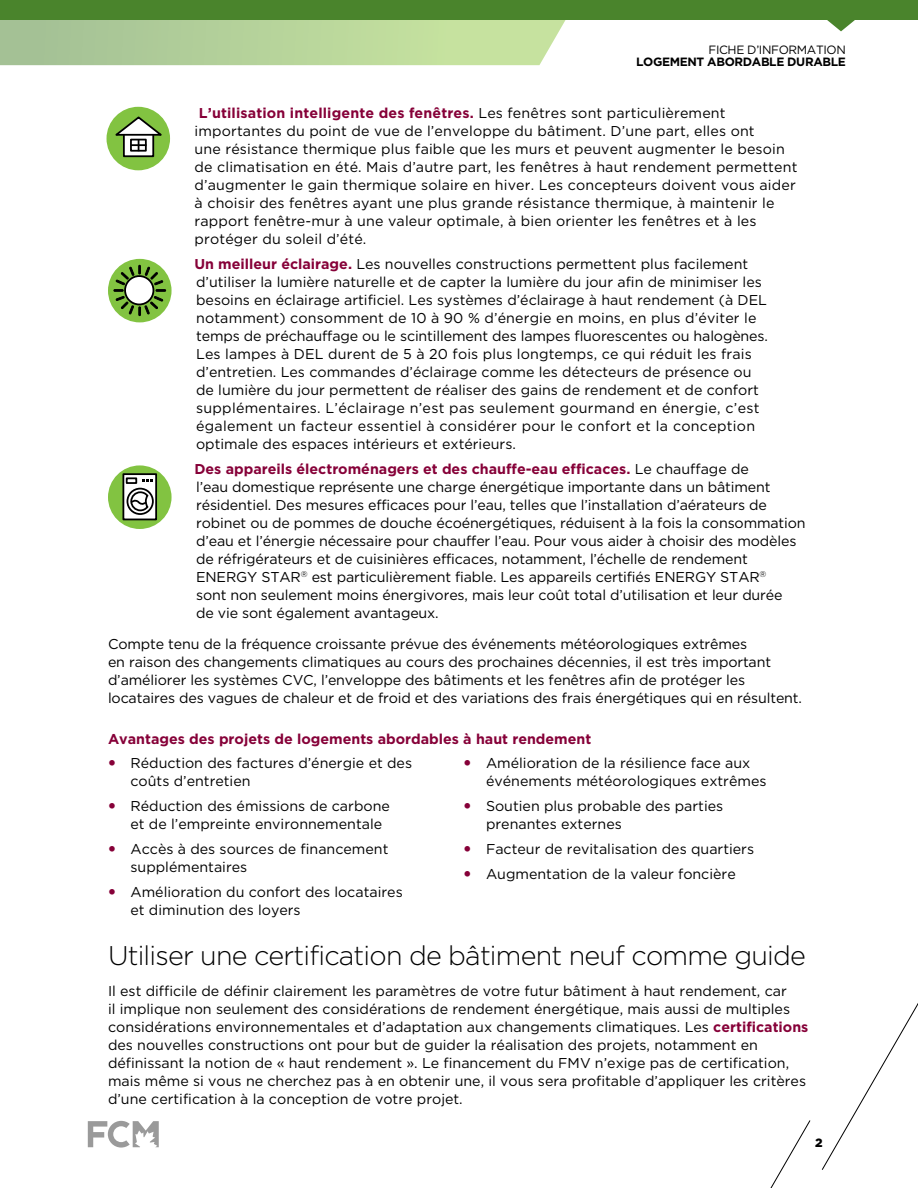
<style>
.page{position:relative;width:918px;height:1188px;background:#fff}
.page>*{position:absolute;margin:0;border:0;box-sizing:border-box;transform-origin:0 0}
.H2_-_new{font:300 27px "Gotham HTF";letter-spacing:-.03em;color:#000}
.Body_indent_w-icon{font:14.25px/18px "Gotham HTF";color:#000}
.Body{font:14.25px/18px "Gotham HTF";color:#000}
.body-bold_space-b4{font:700 14.25px "Gotham HTF";color:#860038}
.t1{font:700 12px "Gotham HTF";letter-spacing:-.03em;color:#000}
.t2{font:12px "Gotham HTF";letter-spacing:-.03em;color:#000}
.t3{font:900 12px "Gotham HTF";color:#000}
.s1{font-weight:700;color:#860038}
</style>
<div class="page">
<svg style="left:770px;top:1120px;width:41px;height:68px"></svg>
<svg style="left:821px;top:1003px;width:97px;height:167px"></svg>
<svg style="left:88px;top:1121px;width:71px;height:27px"></svg>
<svg style="left:0;top:19px;width:594px;height:46px;background:#b8d49e"></svg>
<div style="left:0;top:0;width:918px;height:19px;background:#4a842c"></div>
<svg style="left:814px;top:19px;width:54px;height:12px"></svg>
<div style="left:107px;top:107px;width:63px;height:63px;background:#82c341;border-radius:50%"></div>
<svg style="left:124px;top:132px;width:29px;height:24px"></svg>
<div style="left:123px;top:131px;width:31px;height:26px;border:2px solid #000"></div>
<svg style="left:111px;top:115px;width:55px;height:36px"></svg>
<div style="left:108px;top:259px;width:64px;height:63px;background:#82c341;border-radius:50%"></div>
<svg style="left:114px;top:265px;width:52px;height:51px"></svg>
<div style="left:108px;top:465px;width:64px;height:64px;background:#82c341;border-radius:50%"></div>
<div style="left:123px;top:474px;width:33px;height:45px;background:#fff"></div>
<div style="left:122px;top:473px;width:35px;height:47px;border:2px solid #000"></div>
<div style="left:126px;top:477px;width:11px;height:7px;border:2px solid #000"></div>
<div style="left:127px;top:488px;width:27px;height:27px;border:2px solid #000;border-radius:50%"></div>
<svg style="left:142px;top:479px;width:11px;height:3px"></svg>
<svg style="left:129px;top:490px;width:21px;height:22px"></svg>
<p class="t2" style="left:708px;top:43px;width:139px">FICHE D’INFORMATION</p>
<p class="t1" style="left:636px;top:55px;width:211px">LOGEMENT ABORDABLE DURABLE</p>
<p class="Body_indent_w-icon" style="left:195px;top:104px;width:604px;text-indent:4px"><span class="s1">L’utilisation intelligente des fenêtres.</span> Les fenêtres sont particulièrement importantes du point de vue de l’enveloppe du bâtiment. D’une part, elles ont<br>une résistance thermique plus faible que les murs et peuvent augmenter le besoin de climatisation en été. Mais d’autre part, les fenêtres à haut rendement permettent d’augmenter le gain thermique solaire en hiver. Les concepteurs doivent vous aider à choisir des fenêtres ayant une plus grande résistance thermique, à maintenir le rapport fenêtre-mur à une valeur optimale, à bien orienter les fenêtres et à les protéger du soleil d’été.</p>
<p class="Body_indent_w-icon" style="left:194px;top:255px;width:575px"><span class="s1">Un meilleur éclairage.</span> Les nouvelles constructions permettent plus facilement d’utiliser la lumière naturelle et de capter la lumière du jour afin de minimiser les besoins en éclairage artificiel. Les systèmes d’éclairage à haut rendement (à DEL notamment) consomment de 10 à 90 % d’énergie en moins, en plus d’éviter le temps de préchauffage ou le scintillement des lampes fluorescentes ou halogènes.<br>Les lampes à DEL durent de 5 à 20 fois plus longtemps, ce qui réduit les frais d’entretien. Les commandes d’éclairage comme les détecteurs de présence ou de lumière du jour permettent de réaliser des gains de rendement et de confort supplémentaires. L’éclairage n’est pas seulement gourmand en énergie, c’est également un facteur essentiel à considérer pour le confort et la conception optimale des espaces intérieurs et extérieurs.</p>
<p class="Body_indent_w-icon" style="left:194px;top:460px;width:613px"><span class="s1">Des appareils électroménagers et des chauffe-eau efficaces.</span> Le chauffage de<br>l’eau domestique représente une charge énergétique importante dans un bâtiment résidentiel. Des mesures efficaces pour l’eau, telles que l’installation d’aérateurs de robinet ou de pommes de douche écoénergétiques, réduisent à la fois la consommation d’eau et l’énergie nécessaire pour chauffer l’eau. Pour vous aider à choisir des modèles de réfrigérateurs et de cuisinières efficaces, notamment, l’échelle de rendement ENERGY STAR<sup>®</sup> est particulièrement fiable. Les appareils certifiés ENERGY STAR<sup>®<br></sup>sont non seulement moins énergivores, mais leur coût total d’utilisation et leur durée<br>de vie sont également avantageux.</p>
<p class="Body" style="left:108px;top:635px;width:696px">Compte tenu de la fréquence croissante prévue des événements météorologiques extrêmes<br>en raison des changements climatiques au cours des prochaines décennies, il est très important d’améliorer les systèmes CVC, l’enveloppe des bâtiments et les fenêtres afin de protéger les locataires des vagues de chaleur et de froid et des variations des frais énergétiques qui en résultent.</p>
<p class="body-bold_space-b4" style="left:108px;top:730px;width:485px">Avantages des projets de logements abordables à haut rendement</p>
<p class="Body_indent_w-icon" style="left:131px;top:754px;width:283px">Réduction des factures d’énergie et des coûts d’entretien</p>
<p class="Body_indent_w-icon" style="left:131px;top:797px;width:261px">Réduction des émissions de carbone et de l’empreinte environnementale</p>
<p class="Body_indent_w-icon" style="left:131px;top:840px;width:259px">Accès à des sources de financement supplémentaires</p>
<p class="Body_indent_w-icon" style="left:131px;top:882px;width:274px">Amélioration du confort des locataires et diminution des loyers</p>
<p class="Body_indent_w-icon" style="left:486px;top:754px;width:282px">Amélioration de la résilience face aux événements météorologiques extrêmes</p>
<p class="Body_indent_w-icon" style="left:486px;top:797px;width:239px">Soutien plus probable des parties prenantes externes</p>
<p class="Body_indent_w-icon" style="left:486px;top:840px;width:270px">Facteur de revitalisation des quartiers</p>
<p class="Body_indent_w-icon" style="left:486px;top:864px;width:251px">Augmentation de la valeur foncière</p>
<h2 class="H2_-_new" style="left:108px;top:941px;width:699px">Utiliser une certification de bâtiment neuf comme guide</h2>
<p class="Body" style="left:108px;top:982px;width:702px">Il est difficile de définir clairement les paramètres de votre futur bâtiment à haut rendement, car<br>il implique non seulement des considérations de rendement énergétique, mais aussi de multiples considérations environnementales et d’adaptation aux changements climatiques. Les <span class="s1">certifications </span>des nouvelles constructions ont pour but de guider la réalisation des projets, notamment en définissant la notion de « haut rendement ». Le financement du FMV n’exige pas de certification, mais même si vous ne cherchez pas à en obtenir une, il vous sera profitable d’appliquer les critères d’une certification à la conception de votre projet.</p>
<p class="t3" style="left:815px;top:1136px;width:9px">2</p>
</div>
